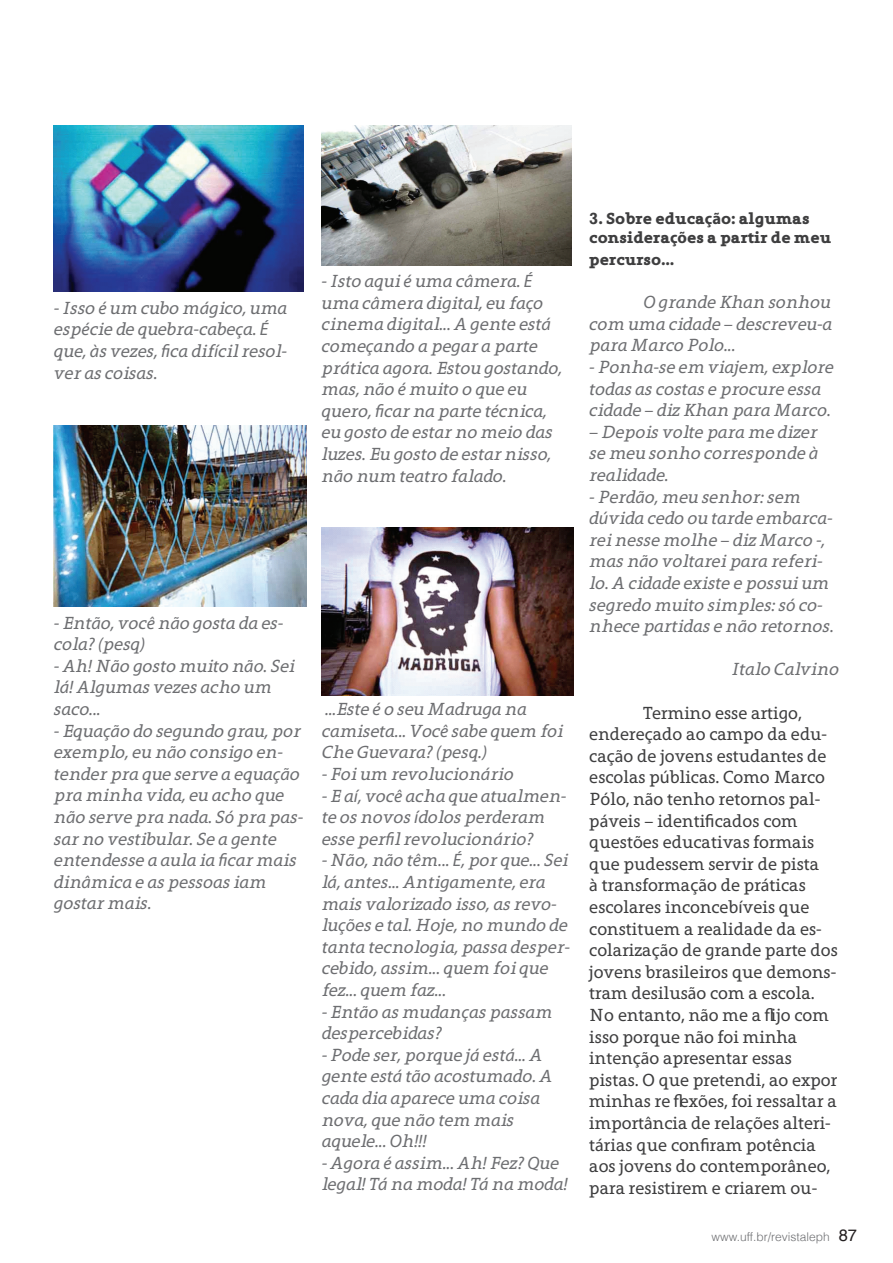
<style>
.page{position:relative;width:893px;height:1263px;background:#fff}
.page>*{position:absolute;margin:0;border:0;box-sizing:border-box;transform-origin:0 0}
.t1{font:italic 18px/21.6px "Grandesign Neue Serif";color:#6d6e71}
.t2{font:18px/21.6px "Grandesign Neue Serif";color:#3e3e3f}
.t3{font:700 16.5px/19.8px "Grandesign Neue Serif";color:#3e3e3f}
.t4{font:300 12px "Helvetica";color:#6d6e71}
.s1{font-family:"Rockwell"}
.s2{font-weight:400;font-size:16.5px;color:#231f20}
</style>
<div class="page">
<img style="left:54px;top:125px;width:250px;height:167px">
<img style="left:54px;top:425px;width:252px;height:182px">
<img style="left:322px;top:125px;width:249px;height:140px">
<img style="left:322px;top:527px;width:251px;height:168px">
<p class="t1" style="left:54px;top:297px;width:235px">- Isso é um cubo mágico, uma espécie de quebra-cabeça. É que, às vezes, ica difícil resol&shy;ver as coisas.</p>
<p class="t1" style="left:322px;top:270px;width:242px">- Isto aqui é uma câmera. É uma câmera digital, eu faço cinema digital... A gente está começando a pegar a parte prática agora. Estou gostando, mas, não é muito o que eu quero, icar na parte técnica, eu gosto de estar no meio das luzes. Eu gosto de estar nisso, não num teatro falado.</p>
<p class="t1" style="left:54px;top:612px;width:231px">- Então, você não gosta da es&shy;cola? (pesq)</p>
<p class="t1" style="left:54px;top:655px;width:242px">- Ah! Não gosto muito não. Sei lá! Algumas vezes acho um saco...</p>
<p class="t1" style="left:54px;top:720px;width:251px">- Equação do segundo grau, por exemplo, eu não consigo en&shy;tender pra que serve a equação pra minha vida, eu acho que não serve pra nada. Só pra pas&shy;sar no vestibular. Se a gente entendesse a aula ia icar mais dinâmica e as pessoas iam gostar mais.</p>
<p class="t1" style="left:322px;top:698px;width:243px">...Este é o seu Madruga na camiseta... Você sabe quem foi<br>Che Guevara? (pesq.)</p>
<p class="t1" style="left:322px;top:763px;width:194px">- Foi um revolucionário</p>
<p class="t1" style="left:322px;top:785px;width:246px">- E aí, você acha que atualmen&shy;te os novos ídolos perderam esse peril revolucionário?</p>
<p class="t1" style="left:322px;top:850px;width:250px">- Não, não têm... É, por que... Sei lá, antes... Antigamente, era mais valorizado isso, as revo&shy;luções e tal. Hoje, no mundo de tanta tecnologia, passa desper&shy;cebido, assim... quem foi que fez... quem faz...</p>
<p class="t1" style="left:322px;top:1001px;width:232px">- Então as mudanças passam despercebidas?</p>
<p class="t1" style="left:322px;top:1044px;width:232px">- Pode ser, porque já está... A gente está tão acostumado. A cada dia aparece uma coisa nova, que não tem mais aquele... Oh!!!</p>
<p class="t1" style="left:322px;top:1152px;width:248px">- Agora é assim... Ah! Fez? Que legal! Tá na moda! Tá na moda!</p>
<p class="t3" style="left:589px;top:208px;width:243px"><span class="s1">3</span>. Sobre educação: algumas considerações a partir de meu</p>
<p class="t3" style="left:589px;top:249px;width:86px">percurso...</p>
<p class="t1" style="left:589px;top:291px;width:244px;text-align:justify;text-indent:54px">O grande Khan sonhou com uma cidade – descreveu-a para Marco Polo...</p>
<p class="t1" style="left:589px;top:356px;width:246px">- Ponha-se em viajem, explore todas as costas e procure essa cidade – diz Khan para Marco.</p>
<p class="t1" style="left:589px;top:421px;width:230px;text-align:justify">– Depois volte para me dizer se meu sonho corresponde à realidade.</p>
<p class="t1" style="left:589px;top:486px;width:246px">- Perdão, meu senhor: sem dúvida cedo ou tarde embarca&shy;rei nesse molhe – diz Marco -, mas não voltarei para referi&shy;lo. A cidade existe e possui um segredo muito simples: só co&shy;nhece partidas e não retornos.</p>
<p class="t1" style="left:732px;top:659px;width:109px">Italo Calvino</p>
<p class="t2" style="left:589px;top:702px;width:250px;text-indent:54px">Termino esse artigo, endereçado ao campo da edu&shy;cação de jovens estudantes de escolas públicas. Como Marco<br>Pólo, não tenho retornos pal&shy;páveis – identiicados com questões educativas formais que pudessem servir de pista<br>à transformação de práticas escolares inconcebíveis que constituem a realidade da es&shy;colarização de grande parte dos jovens brasileiros que demons&shy;tram desilusão com a escola.<br>No entanto, não me alijo com isso porque não foi minha intenção apresentar essas pistas. O que pretendi, ao expor minhas relexões, foi ressaltar a importância de relações alteri&shy;tárias que coniram potência aos jovens do contemporâneo, para resistirem e criarem ou-</p>
<p class="t4" style="left:711px;top:1230px;width:147px">www.uff.br/revistaleph <span class="s2">87</span></p>
</div>
